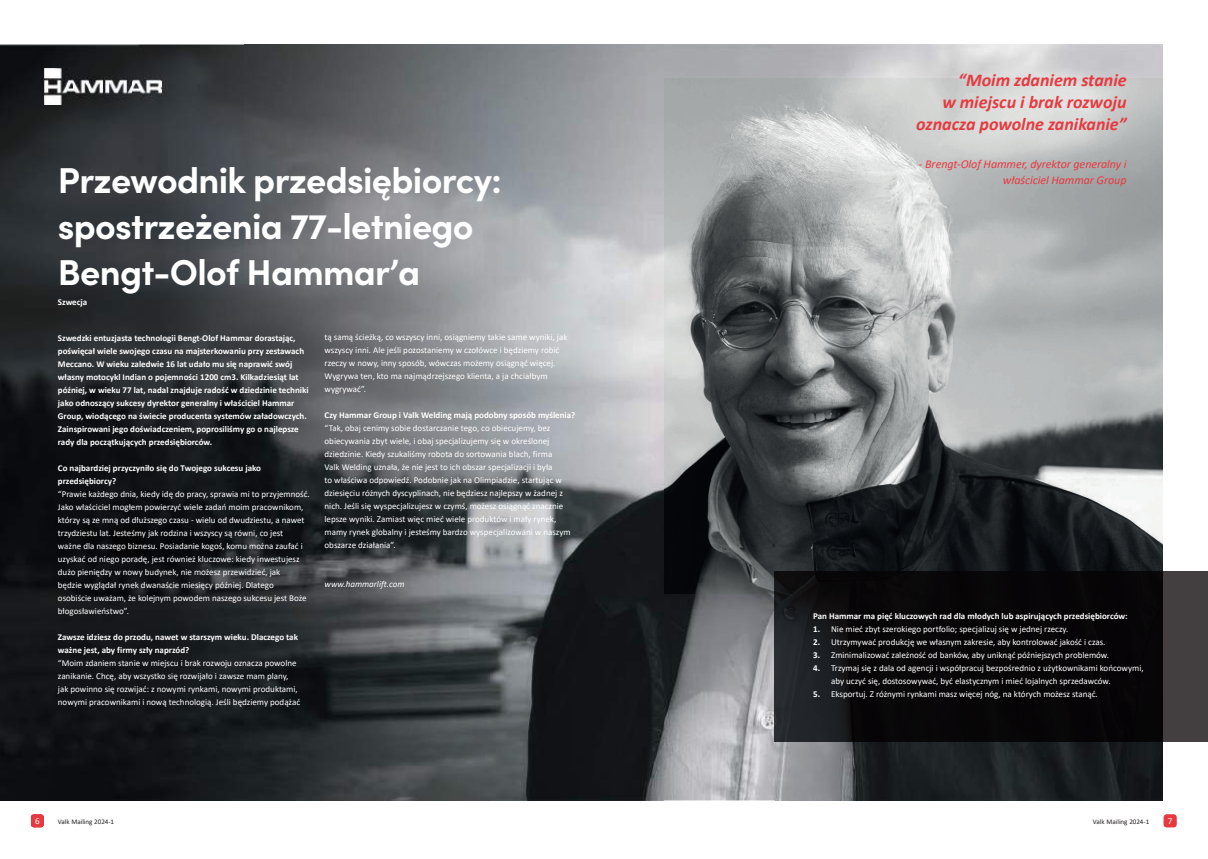
<style>
.page{position:relative;width:1208px;height:859px;background:#fff}
.page>*{position:absolute;margin:0;border:0;box-sizing:border-box;transform-origin:0 0}
.t1{font:700 36px/46px "Sofia Pro";letter-spacing:-.02em;color:#fff}
.t2{font:italic 700 18px/22px "Calibri";color:#e63a40;text-align:right}
.t3{font:italic 12px/16px "Calibri";letter-spacing:-.005em;color:#e63a40;text-align:right}
.t4{font:9px/13px "Calibri";color:#fff}
.t5{font:700 9px/13px "Calibri";color:#fff}
.t6{font:italic 9px "Calibri";color:#fff}
.t7{font:7px "Calibri";color:#241f1f}
.s1{font-weight:700}
</style>
<div class="page">
<div style="left:1163px;top:814px;width:13px;height:13px;background:#e63a40;border-radius:3px"></div>
<div style="left:31px;top:814px;width:13px;height:13px;background:#e63a40;border-radius:3px"></div>
<img style="left:663px;top:78px;width:359px;height:516px">
<img style="left:1022px;top:78px;width:140px;height:493px">
<img style="left:663px;top:594px;width:111px;height:206px">
<img style="left:774px;top:571px;width:388px;height:229px">
<img style="left:0;top:800px;width:663px;height:1px">
<img style="left:0;top:45px;width:663px;height:755px">
<div style="left:1162px;top:571px;width:46px;height:171px;background:#433f40"></div>
<img style="left:45px;top:69px;width:117px;height:35px">
<h1 class="t1" style="left:58px;top:154px;width:445px">Przewodnik przedsiębiorcy: spostrzeżenia 77-letniego<br>Bengt-Olof Hammar’a</h1>
<p class="t5" style="left:58px;top:296px;width:31px">Szwecja</p>
<p class="t5" style="left:58px;top:331px;width:252px">Szwedzki entuzjasta technologii Bengt-Olof Hammar dorastając, poświęcał wiele swojego czasu na majsterkowaniu przy zestawach Meccano. W wieku zaledwie 16 lat udało mu się naprawić swój własny motocykl Indian o pojemności 1200 cm3. Kilkadziesiąt lat później, w wieku 77 lat, nadal znajduje radość w dziedzinie techniki jako odnoszący sukcesy dyrektor generalny i właściciel Hammar Group, wiodącego na świecie producenta systemów załadowczych.<br>Zainspirowani jego doświadczeniem, poprosiliśmy go o najlepsze rady dla początkujących przedsiębiorców.</p>
<p class="t5" style="left:58px;top:461px;width:205px">Co najbardziej przyczyniło się do Twojego sukcesu jako przedsiębiorcy?</p>
<p class="t4" style="left:58px;top:487px;width:253px">“Prawie każdego dnia, kiedy idę do pracy, sprawia mi to przyjemność.<br>Jako właściciel mogłem powierzyć wiele zadań moim pracownikom, którzy są ze mną od dłuższego czasu - wielu od dwudziestu, a nawet trzydziestu lat. Jesteśmy jak rodzina i wszyscy są równi, co jest<br>ważne dla naszego biznesu. Posiadanie kogoś, komu można zaufać i uzyskać od niego poradę, jest również kluczowe: kiedy inwestujesz dużo pieniędzy w nowy budynek, nie możesz przewidzieć, jak<br>będzie wyglądał rynek dwanaście miesięcy później. Dlatego<br>osobiście uważam, że kolejnym powodem naszego sukcesu jest Boże błogosławieństwo”.</p>
<p class="t5" style="left:58px;top:630px;width:242px">Zawsze idziesz do przodu, nawet w starszym wieku. Dlaczego tak ważne jest, aby firmy szły naprzód?</p>
<p class="t4" style="left:58px;top:656px;width:244px">“Moim zdaniem stanie w miejscu i brak rozwoju oznacza powolne zanikanie. Chcę, aby wszystko się rozwijało i zawsze mam plany, jak powinno się rozwijać: z nowymi rynkami, nowymi produktami, nowymi pracownikami i nową technologią. Jeśli będziemy podążać</p>
<p class="t4" style="left:324px;top:331px;width:244px">tą samą ścieżką, co wszyscy inni, osiągniemy takie same wyniki, jak wszyscy inni. Ale jeśli pozostaniemy w czołówce i będziemy robić rzeczy w nowy, inny sposób, wówczas możemy osiągnąć więcej.<br>Wygrywa ten, kto ma najmądrzejszego klienta, a ja chciałbym wygrywać”.</p>
<p class="t5" style="left:324px;top:409px;width:252px">Czy Hammar Group i Valk Welding mają podobny sposób myślenia?</p>
<p class="t4" style="left:324px;top:422px;width:247px">“Tak, obaj cenimy sobie dostarczanie tego, co obiecujemy, bez obiecywania zbyt wiele, i obaj specjalizujemy się w określonej dziedzinie. Kiedy szukaliśmy robota do sortowania blach, firma<br>Valk Welding uznała, że nie jest to ich obszar specjalizacji i była<br>to właściwa odpowiedź. Podobnie jak na Olimpiadzie, startując w dziesięciu różnych dyscyplinach, nie będziesz najlepszy w żadnej z nich. Jeśli się wyspecjalizujesz w czymś, możesz osiągnąć znacznie lepsze wyniki. Zamiast więc mieć wiele produktów i mały rynek, mamy rynek globalny i jesteśmy bardzo wyspecjalizowani w naszym obszarze działania”.</p>
<p class="t6" style="left:324px;top:578px;width:81px">www.hammarlift.com</p>
<h2 class="t2" style="left:916px;top:69px;width:212px">“Moim zdaniem stanie<br>w miejscu i brak rozwoju oznacza powolne zanikanie”</h2>
<h3 class="t3" style="left:919px;top:156px;width:209px">- Brengt-Olof Hammer, dyrektor generalny i właściciel Hammar Group</h3>
<p class="t5" style="left:813px;top:609px;width:316px">Pan Hammar ma pięć kluczowych rad dla młodych lub aspirujących przedsiębiorców:</p>
<p class="t4" style="left:813px;top:622px;width:257px"><span class="s1">1.</span> Nie mieć zbyt szerokiego portfolio; specjalizuj się w jednej rzeczy.</p>
<p class="t4" style="left:813px;top:635px;width:294px"><span class="s1">2.</span> Utrzymywać produkcję we własnym zakresie, aby kontrolować jakość i czas.</p>
<p class="t4" style="left:813px;top:648px;width:297px"><span class="s1">3.</span> Zminimalizować zależność od banków, aby uniknąć późniejszych problemów.</p>
<p class="t4" style="left:831px;top:661px;width:314px;text-indent:-18px"><span class="s1">4.</span> Trzymaj się z dala od agencji i współpracuj bezpośrednio z użytkownikami końcowymi, aby uczyć się, dostosowywać, być elastycznym i mieć lojalnych sprzedawców.</p>
<p class="t4" style="left:813px;top:687px;width:286px"><span class="s1">5.</span> Eksportuj. Z różnymi rynkami masz więcej nóg, na których możesz stanąć.</p>
<p class="t4" style="left:35px;top:814px;width:6px">6</p>
<p class="t7" style="left:58px;top:817px;width:58px">Valk Mailing 2024-1</p>
<p class="t7" style="left:1093px;top:817px;width:58px">Valk Mailing 2024-1</p>
<p class="t4" style="left:1167px;top:814px;width:6px">7</p>
</div>
